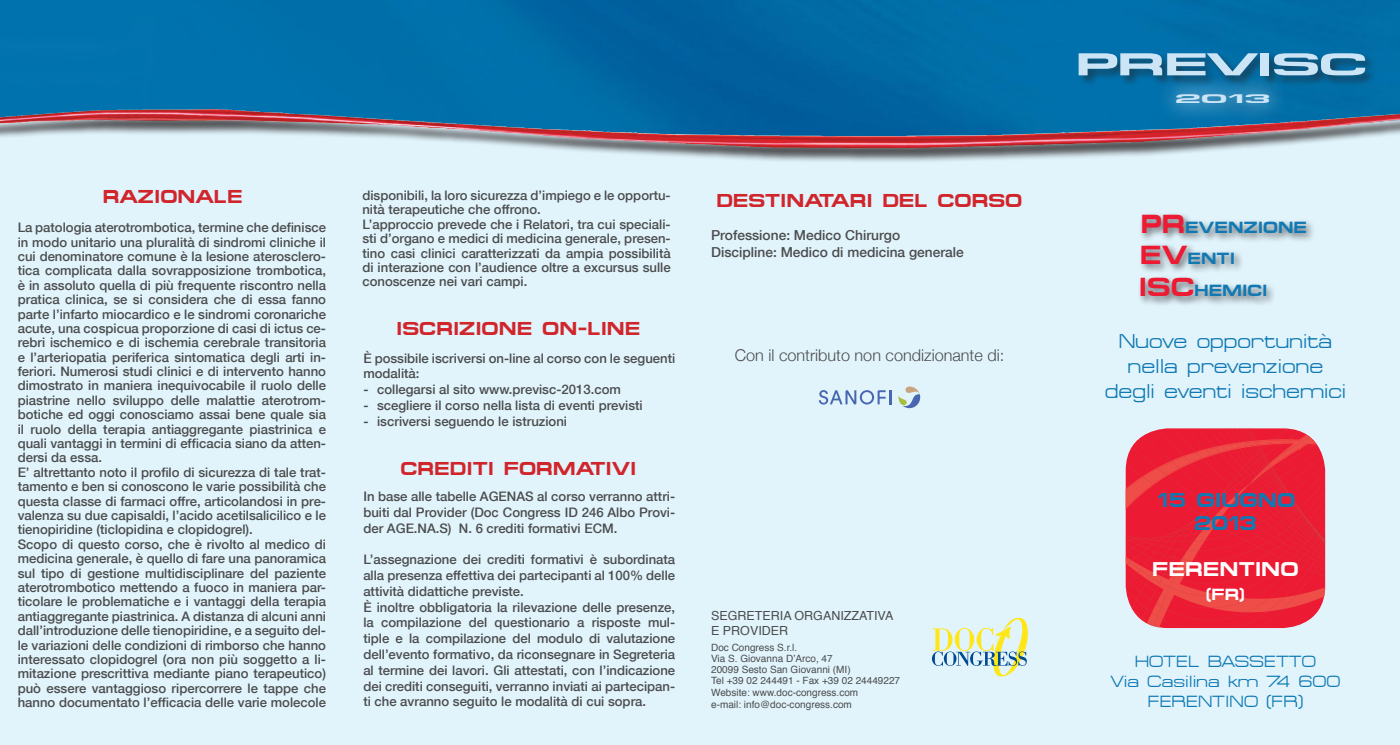
<style>
.page{position:relative;width:1400px;height:745px;background:#fff}
.page>*{position:absolute;margin:0;border:0;box-sizing:border-box;transform-origin:0 0}
.t1{font:700 expanded 31.75px "Micro FLF";letter-spacing:-.03em;color:#cbe4f6;scale:1.7 1}
.t2{font:expanded 20px "Micro FLF";color:#1079b3;scale:.95 1}
.t3{font:700 expanded 20px "Micro FLF";color:#1079b3}
.t4{font:700 expanded 20px "Micro FLF";color:#fff}
.t5{font:700 expanded 18.75px "Micro FLF";color:#d1252c}
.t6{font:expanded 16.25px "Micro FLF";color:#1079b3}
.t7{font:300 16.25px "Helvetica Neue";color:#4b4c4d}
.t8{font:700 expanded 16.25px "Micro FLF";color:#1079b3}
.t9{font:700 expanded 16.25px "Micro FLF";color:#fff}
.t10{font:500 13.75px "Helvetica Neue";color:#4b4c4d}
.t11{font:500 13.12px/14.4px "Helvetica Neue";color:#4b4c4d;text-align:justify}
.t12{font:12.5px "Helvetica";color:#4b4c4d}
.t13{font:700 expanded 12.5px "Micro FLF";color:#cbe4f6;scale:2.47 1}
.t14{font:10px "Helvetica";color:#4b4c4d}
.s1{font-size:26.25px;color:#ed1a33}
</style>
<div class="page">
<div style="left:0;top:163px;width:1400px;height:581px;background:#e1f4fc"></div>
<svg style="left:1125px;top:428px;width:201px;height:199px;background:#eb2c3f"></svg>
<svg style="left:0;top:0;width:1400px;height:111px;background:#006ca7"></svg>
<div style="left:0;top:111px;width:1400px;height:52px;background:#231f20;opacity:.75"></div>
<img style="left:0;top:109px;width:749px;height:37px">
<div style="left:1139px;top:212px;width:176px;height:31px;background:#231f20;opacity:.65"></div>
<div style="left:1138px;top:242px;width:105px;height:32px;background:#231f20;opacity:.65"></div>
<div style="left:1137px;top:275px;width:139px;height:31px;background:#231f20;opacity:.65"></div>
<svg style="left:1158px;top:87px;width:130px;height:35px;background:#167ab0"></svg>
<div style="left:1077px;top:52px;width:299px;height:35px;background:#231f20;opacity:.5"></div>
<svg style="left:932px;top:617px;width:96px;height:59px;background:#d4e3c8"></svg>
<svg style="left:819px;top:390px;width:72px;height:14px"></svg>
<svg style="left:898px;top:386px;width:22px;height:22px"></svg>
<p class="t5" style="left:103px;top:185px;width:141px">RAZIONALE</p>
<p class="t11" style="left:18px;top:220px;width:310px">La patologia aterotrombotica, termine che definisce in modo unitario una pluralità di sindromi cliniche il cui denominatore comune è la lesione aterosclero&shy;tica complicata dalla sovrapposizione trombotica, è in assoluto quella di più frequente riscontro nella pratica clinica, se si considera che di essa fanno parte l’infarto miocardico e le sindromi coronariche acute, una cospicua proporzione di casi di ictus ce&shy;rebri ischemico e di ischemia cerebrale transitoria e l’arteriopatia periferica sintomatica degli arti in&shy;feriori. Numerosi studi clinici e di intervento hanno dimostrato in maniera inequivocabile il ruolo delle piastrine nello sviluppo delle malattie aterotrom&shy;botiche ed oggi conosciamo assai bene quale sia il ruolo della terapia antiaggregante piastrinica e quali vantaggi in termini di efficacia siano da atten&shy;dersi da essa.</p>
<p class="t11" style="left:18px;top:464px;width:310px">E’ altrettanto noto il profilo di sicurezza di tale trat&shy;tamento e ben si conoscono le varie possibilità che questa classe di farmaci offre, articolandosi in pre&shy;valenza su due capisaldi, l’acido acetilsalicilico e le tienopiridine (ticlopidina e clopidogrel).</p>
<p class="t11" style="left:18px;top:536px;width:310px">Scopo di questo corso, che è rivolto al medico di medicina generale, è quello di fare una panoramica sul tipo di gestione multidisciplinare del paziente aterotrombotico mettendo a fuoco in maniera par&shy;ticolare le problematiche e i vantaggi della terapia antiaggregante piastrinica. A distanza di alcuni anni dall’introduzione delle tienopiridine, e a seguito del&shy;le variazioni delle condizioni di rimborso che hanno interessato clopidogrel (ora non più soggetto a li&shy;mitazione prescrittiva mediante piano terapeutico) può essere vantaggioso ripercorrere le tappe che hanno documentato l’efficacia delle varie molecole</p>
<p class="t11" style="left:362px;top:188px;width:310px">disponibili, la loro sicurezza d’impiego e le opportu&shy;nità terapeutiche che offrono.</p>
<p class="t11" style="left:362px;top:216px;width:310px">L’approccio prevede che i Relatori, tra cui speciali&shy;sti d’organo e medici di medicina generale, presen&shy;tino casi clinici caratterizzati da ampia possibilità di interazione con l’audience oltre a excursus sulle conoscenze nei vari campi.</p>
<p class="t5" style="left:396px;top:317px;width:246px">ISCRIZIONE ON-LINE</p>
<p class="t11" style="left:363px;top:350px;width:313px;line-height:15.8px">È possibile iscriversi on-line al corso con le seguenti modalità:</p>
<p class="t11" style="left:363px;top:382px;width:259px">- collegarsi al sito www.previsc-2013.com</p>
<p class="t11" style="left:363px;top:397px;width:281px">- scegliere il corso nella lista di eventi previsti</p>
<p class="t11" style="left:363px;top:413px;width:205px">- iscriversi seguendo le istruzioni</p>
<p class="t5" style="left:400px;top:458px;width:237px">CREDITI FORMATIVI</p>
<p class="t11" style="left:363px;top:488px;width:313px;line-height:15.8px">In base alle tabelle AGENAS al corso verranno attri&shy;buiti dal Provider (Doc Congress ID 246 Albo Provi&shy;der AGE.NA.S) N. 6 crediti formativi ECM.</p>
<p class="t11" style="left:363px;top:551px;width:313px;line-height:15.8px">L’assegnazione dei crediti formativi è subordinata alla presenza effettiva dei partecipanti al 100% delle attività didattiche previste.</p>
<p class="t11" style="left:363px;top:598px;width:313px;line-height:15.8px">È inoltre obbligatoria la rilevazione delle presenze, la compilazione del questionario a risposte mul&shy;tiple e la compilazione del modulo di valutazione dell’evento formativo, da riconsegnare in Segreteria al termine dei lavori. Gli attestati, con l’indicazione dei crediti conseguiti, verranno inviati ai partecipan&shy;ti che avranno seguito le modalità di cui sopra.</p>
<p class="t5" style="left:716px;top:190px;width:307px">DESTINATARI DEL CORSO</p>
<p class="t10" style="left:711px;top:227px;width:191px">Professione: Medico Chirurgo</p>
<p class="t10" style="left:711px;top:243px;width:254px">Discipline: Medico di medicina generale</p>
<p class="t7" style="left:735px;top:345px;width:271px">Con il contributo non condizionante di:</p>
<p class="t12" style="left:711px;top:606px;width:184px">SEGRETERIA ORGANIZZATIVA</p>
<p class="t12" style="left:711px;top:621px;width:79px">E PROVIDER</p>
<p class="t14" style="left:711px;top:638px;width:88px">Doc Congress S.r.l.</p>
<p class="t14" style="left:711px;top:650px;width:123px">Via S. Giovanna D’Arco, 47</p>
<p class="t14" style="left:711px;top:661px;width:141px">20099 Sesto San Giovanni (MI)</p>
<p class="t14" style="left:711px;top:672px;width:191px">Tel +39 02 244491 - Fax +39 02 24449227</p>
<p class="t14" style="left:711px;top:683px;width:149px">Website: www.doc-congress.com</p>
<p class="t14" style="left:711px;top:695px;width:142px">e-mail: info@doc-congress.com</p>
<p class="t1" style="left:1075px;top:46px;width:173px">PREVISC</p>
<p class="t13" style="left:1174px;top:91px;width:40px">2013</p>
<p class="t8" style="left:1140px;top:218px;width:168px"><span class="s1">PR</span>EVENZIONE</p>
<p class="t8" style="left:1140px;top:248px;width:97px"><span class="s1">EV</span>ENTI</p>
<p class="t8" style="left:1138px;top:281px;width:130px"><span class="s1">ISC</span>HEMICI</p>
<p class="t2" style="left:1118px;top:331px;width:226px">Nuove opportunità</p>
<p class="t2" style="left:1127px;top:356px;width:207px">nella prevenzione</p>
<p class="t2" style="left:1105px;top:381px;width:255px">degli eventi ischemici</p>
<p class="t3" style="left:1155px;top:488px;width:141px">15 GIUGNO</p>
<p class="t3" style="left:1194px;top:511px;width:64px">2013</p>
<p class="t4" style="left:1152px;top:557px;width:148px">FERENTINO</p>
<p class="t9" style="left:1206px;top:584px;width:40px">(FR)</p>
<p class="t6" style="left:1134px;top:653px;width:183px">HOTEL BASSETTO</p>
<p class="t6" style="left:1110px;top:673px;width:231px">Via Casilina km 74 600</p>
<p class="t6" style="left:1147px;top:693px;width:157px">FERENTINO (FR)</p>
</div>
